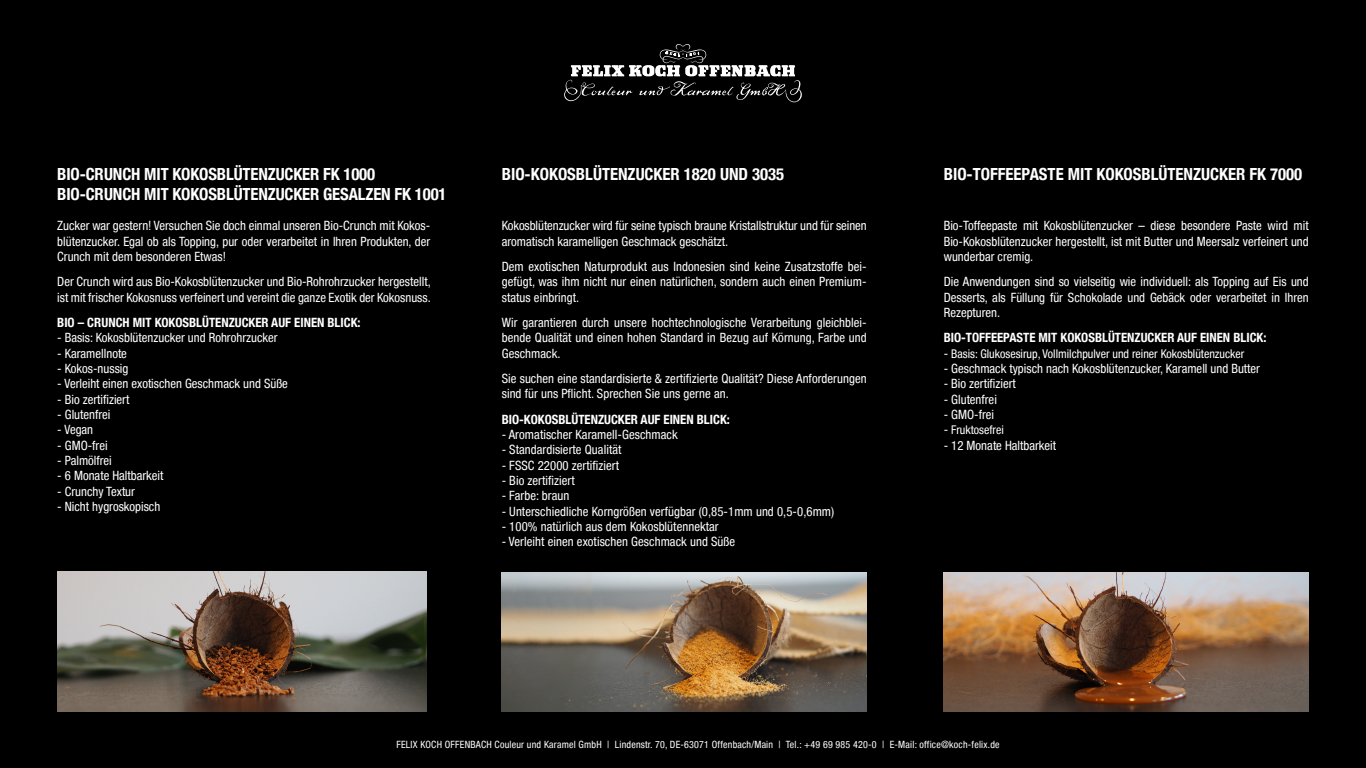
<style>
.page{position:relative;width:1366px;height:768px;background:#000}
.page>*{position:absolute;margin:0;border:0;box-sizing:border-box;transform-origin:0 0}
.t1{font:700 condensed 16.7px/20px "Helvetica Neue";letter-spacing:-.01em;color:#fff}
.t2{font:condensed 12.8px/15.3px "Helvetica Neue Condensed";color:#fff;text-align:justify}
.t3{font:700 condensed 12.8px "Helvetica Neue";color:#fff}
.t4{font:condensed 12px "Helvetica Neue Condensed";color:#fff}
.t5{font:condensed 10px "Helvetica Neue Condensed";letter-spacing:.02em;color:#fff}
.s1{font-size:12.8px}
</style>
<div class="page">
<svg style="left:564px;top:44px;width:238px;height:58px"></svg>
<img style="left:944px;top:572px;width:365px;height:140px">
<img style="left:57px;top:572px;width:370px;height:140px">
<img style="left:502px;top:572px;width:365px;height:140px">
<h1 class="t1" style="left:57px;top:163px;width:391px">BIO-CRUNCH MIT KOKOSBLÜTENZUCKER FK 1000<br>BIO-CRUNCH MIT KOKOSBLÜTENZUCKER GESALZEN FK 1001</h1>
<p class="t2" style="left:57px;top:218px;width:375px">Zucker war gestern! Versuchen Sie doch einmal unseren Bio-Crunch mit Kokos&shy;blütenzucker. Egal ob als Topping, pur oder verarbeitet in Ihren Produkten, der Crunch mit dem besonderen Etwas!</p>
<p class="t2" style="left:57px;top:274px;width:375px">Der Crunch wird aus Bio-Kokosblütenzucker und Bio-Rohrohrzucker hergestellt, ist mit frischer Kokosnuss verfeinert und vereint die ganze Exotik der Kokosnuss.</p>
<p class="t3" style="left:57px;top:312px;width:305px">BIO – CRUNCH MIT KOKOSBLÜTENZUCKER AUF EINEN BLICK:</p>
<p class="t2" style="left:57px;top:330px;width:222px">- Basis: Kokosblütenzucker und Rohrohrzucker</p>
<p class="t2" style="left:57px;top:345px;width:71px">- Karamellnote</p>
<p class="t2" style="left:57px;top:361px;width:73px">- Kokos-nussig</p>
<p class="t2" style="left:57px;top:376px;width:232px">- Verleiht einen exotischen Geschmack und Süße</p>
<p class="t2" style="left:57px;top:391px;width:74px">- Bio zertifiziert</p>
<p class="t2" style="left:57px;top:407px;width:55px">- Glutenfrei</p>
<p class="t2" style="left:57px;top:422px;width:37px">- Vegan</p>
<p class="t2" style="left:57px;top:437px;width:52px">- GMO-frei</p>
<p class="t2" style="left:57px;top:453px;width:56px">- Palmölfrei</p>
<p class="t2" style="left:57px;top:468px;width:108px">- 6 Monate Haltbarkeit</p>
<p class="t2" style="left:57px;top:483px;width:79px">- Crunchy Textur</p>
<p class="t2" style="left:57px;top:499px;width:105px">- Nicht hygroskopisch</p>
<h1 class="t1" style="left:502px;top:163px;width:284px">BIO-KOKOSBLÜTENZUCKER 1820 UND 3035</h1>
<p class="t2" style="left:502px;top:218px;width:367px">Kokosblütenzucker wird für seine typisch braune Kristallstruktur und für seinen aromatisch karamelligen Geschmack geschätzt.</p>
<p class="t2" style="left:502px;top:259px;width:367px">Dem exotischen Naturprodukt aus Indonesien sind keine Zusatzstoffe bei&shy;gefügt, was ihm nicht nur einen natürlichen, sondern auch einen Premium&shy;status einbringt.</p>
<p class="t2" style="left:502px;top:315px;width:367px">Wir garantieren durch unsere hochtechnologische Verarbeitung gleichblei&shy;bende Qualität und einen hohen Standard in Bezug auf Körnung, Farbe und Geschmack.</p>
<p class="t2" style="left:502px;top:371px;width:367px">Sie suchen eine standardisierte &amp; zertifizierte Qualität? Diese Anforderungen sind für uns Pflicht. Sprechen Sie uns gerne an.</p>
<p class="t3" style="left:502px;top:409px;width:230px">BIO-KOKOSBLÜTENZUCKER AUF EINEN BLICK:</p>
<p class="t2" style="left:502px;top:427px;width:178px">- Aromatischer Karamell-Geschmack</p>
<p class="t2" style="left:502px;top:442px;width:121px">- Standardisierte Qualität</p>
<p class="t2" style="left:502px;top:457px;width:119px">- FSSC 22000 zertifiziert</p>
<p class="t2" style="left:502px;top:473px;width:75px">- Bio zertifiziert</p>
<p class="t2" style="left:502px;top:488px;width:69px">- Farbe: braun</p>
<p class="t2" style="left:502px;top:503px;width:334px">- Unterschiedliche Korngrößen verfügbar (0,85-1mm und 0,5-0,6mm)</p>
<p class="t2" style="left:502px;top:519px;width:218px">- 100% natürlich aus dem Kokosblütennektar</p>
<p class="t2" style="left:502px;top:534px;width:235px">- Verleiht einen exotischen Geschmack und Süße</p>
<h1 class="t1" style="left:944px;top:163px;width:360px">BIO-TOFFEEPASTE MIT KOKOSBLÜTENZUCKER FK 7000</h1>
<p class="t2" style="left:944px;top:218px;width:367px">Bio-Toffeepaste mit Kokosblütenzucker – diese besondere Paste wird mit Bio-Kokosblütenzucker hergestellt, ist mit Butter und Meersalz verfeinert und wunderbar cremig.</p>
<p class="t2" style="left:944px;top:274px;width:367px">Die Anwendungen sind so vielseitig wie individuell: als Topping auf Eis und Desserts, als Füllung für Schokolade und Gebäck oder verarbeitet in Ihren Rezepturen.</p>
<p class="t3" style="left:944px;top:327px;width:324px">BIO-TOFFEEPASTE MIT KOKOSBLÜTENZUCKER AUF EINEN BLICK:</p>
<p class="t4" style="left:944px;top:347px;width:302px"><span class="s1">-</span> Basis: Glukosesirup, Vollmilchpulver und reiner Kokosblütenzucker</p>
<p class="t2" style="left:944px;top:361px;width:318px">- Geschmack typisch nach Kokosblütenzucker, Karamell und Butter</p>
<p class="t2" style="left:944px;top:376px;width:74px">- Bio zertifiziert</p>
<p class="t2" style="left:944px;top:391px;width:55px">- Glutenfrei</p>
<p class="t2" style="left:944px;top:407px;width:52px">- GMO-frei</p>
<p class="t4" style="left:944px;top:423px;width:62px"><span class="s1">-</span> Fruktosefrei</p>
<p class="t2" style="left:944px;top:437px;width:114px">- 12 Monate Haltbarkeit</p>
<p class="t5" style="left:396px;top:739px;width:605px">FELIX KOCH OFFENBACH Couleur und Karamel GmbH | Lindenstr. 70, DE-63071 Offenbach/Main | Tel.: +49 69 985 420-0 | E-Mail: office@koch-felix.de</p>
</div>
